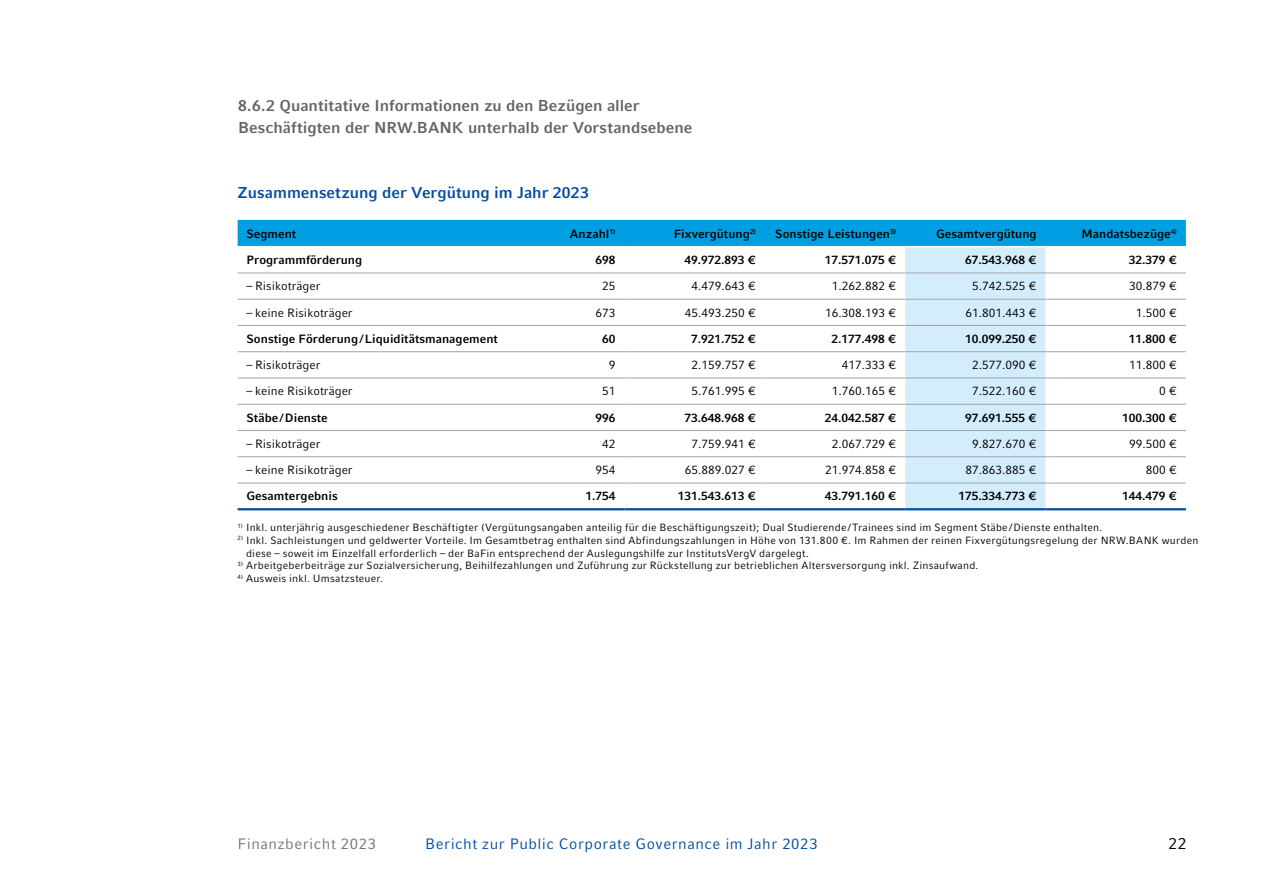
<style>
.page{position:relative;width:1263px;height:893px;background:#fff}
.page>*{position:absolute;margin:0;border:0;box-sizing:border-box;transform-origin:0 0}
.t1{font:700 15.75px/21.8px "Compatil Fact LT Pro";color:#646464}
.t2{font:700 15.75px "Compatil Fact LT Pro";color:#024da1}
.t3{font:15.75px "Compatil Fact LT Pro";color:#000}
.t4{font:15px "Compatil Fact LT Pro";letter-spacing:.035em;color:#024da1}
.t5{font:15px "Compatil Fact LT Pro";letter-spacing:.035em;color:#747474}
.t6{font:700 12px "Compatil Fact LT Pro";color:#000}
.t7{font:12px "Compatil Fact LT Pro";color:#000}
.t8{font:10.5px/12.8px "Compatil Fact LT Pro";letter-spacing:.02em;color:#000}
</style>
<div class="page">
<svg style="left:238px;top:220px;width:948px;height:288px"></svg>
<hr style="left:238px;top:273px;width:276px;height:1px;background:#a4a4a4">
<hr style="left:514px;top:273px;width:111px;height:1px;background:#a4a4a4">
<hr style="left:625px;top:273px;width:140px;height:1px;background:#a4a4a4">
<hr style="left:765px;top:273px;width:140px;height:1px;background:#a4a4a4">
<hr style="left:905px;top:273px;width:140px;height:1px;background:#a4a4a4">
<hr style="left:1045px;top:273px;width:141px;height:1px;background:#a4a4a4">
<hr style="left:238px;top:299px;width:276px;height:1px;background:#a4a4a4">
<hr style="left:514px;top:299px;width:111px;height:1px;background:#a4a4a4">
<hr style="left:625px;top:299px;width:140px;height:1px;background:#a4a4a4">
<hr style="left:765px;top:299px;width:140px;height:1px;background:#a4a4a4">
<hr style="left:905px;top:299px;width:140px;height:1px;background:#a4a4a4">
<hr style="left:1045px;top:299px;width:141px;height:1px;background:#a4a4a4">
<hr style="left:238px;top:325px;width:276px;height:1px;background:#a4a4a4">
<hr style="left:514px;top:325px;width:111px;height:1px;background:#a4a4a4">
<hr style="left:625px;top:325px;width:140px;height:1px;background:#a4a4a4">
<hr style="left:765px;top:325px;width:140px;height:1px;background:#a4a4a4">
<hr style="left:905px;top:325px;width:140px;height:1px;background:#a4a4a4">
<hr style="left:1045px;top:325px;width:141px;height:1px;background:#a4a4a4">
<hr style="left:238px;top:351px;width:276px;height:1px;background:#a4a4a4">
<hr style="left:514px;top:351px;width:111px;height:1px;background:#a4a4a4">
<hr style="left:625px;top:351px;width:140px;height:1px;background:#a4a4a4">
<hr style="left:765px;top:351px;width:140px;height:1px;background:#a4a4a4">
<hr style="left:905px;top:351px;width:140px;height:1px;background:#a4a4a4">
<hr style="left:1045px;top:351px;width:141px;height:1px;background:#a4a4a4">
<hr style="left:238px;top:378px;width:276px;height:1px;background:#a4a4a4">
<hr style="left:514px;top:378px;width:111px;height:1px;background:#a4a4a4">
<hr style="left:625px;top:378px;width:140px;height:1px;background:#a4a4a4">
<hr style="left:765px;top:378px;width:140px;height:1px;background:#a4a4a4">
<hr style="left:905px;top:378px;width:140px;height:1px;background:#a4a4a4">
<hr style="left:1045px;top:378px;width:141px;height:1px;background:#a4a4a4">
<hr style="left:238px;top:404px;width:276px;height:1px;background:#a4a4a4">
<hr style="left:514px;top:404px;width:111px;height:1px;background:#a4a4a4">
<hr style="left:625px;top:404px;width:140px;height:1px;background:#a4a4a4">
<hr style="left:765px;top:404px;width:140px;height:1px;background:#a4a4a4">
<hr style="left:905px;top:404px;width:140px;height:1px;background:#a4a4a4">
<hr style="left:1045px;top:404px;width:141px;height:1px;background:#a4a4a4">
<hr style="left:238px;top:430px;width:276px;height:1px;background:#a4a4a4">
<hr style="left:514px;top:430px;width:111px;height:1px;background:#a4a4a4">
<hr style="left:625px;top:430px;width:140px;height:1px;background:#a4a4a4">
<hr style="left:765px;top:430px;width:140px;height:1px;background:#a4a4a4">
<hr style="left:905px;top:430px;width:140px;height:1px;background:#a4a4a4">
<hr style="left:1045px;top:430px;width:141px;height:1px;background:#a4a4a4">
<hr style="left:238px;top:456px;width:276px;height:1px;background:#a4a4a4">
<hr style="left:514px;top:456px;width:111px;height:1px;background:#a4a4a4">
<hr style="left:625px;top:456px;width:140px;height:1px;background:#a4a4a4">
<hr style="left:765px;top:456px;width:140px;height:1px;background:#a4a4a4">
<hr style="left:905px;top:456px;width:140px;height:1px;background:#a4a4a4">
<hr style="left:1045px;top:456px;width:141px;height:1px;background:#a4a4a4">
<hr style="left:238px;top:246px;width:276px;height:1px;background:#fff">
<hr style="left:514px;top:246px;width:111px;height:1px;background:#fff">
<hr style="left:625px;top:246px;width:140px;height:1px;background:#fff">
<hr style="left:765px;top:246px;width:140px;height:1px;background:#fff">
<hr style="left:905px;top:246px;width:140px;height:1px;background:#fff">
<hr style="left:1045px;top:246px;width:141px;height:1px;background:#fff">
<hr style="left:238px;top:508px;width:276px;height:2px;background:#024da1">
<hr style="left:514px;top:508px;width:111px;height:2px;background:#024da1">
<hr style="left:625px;top:508px;width:140px;height:2px;background:#024da1">
<hr style="left:765px;top:508px;width:140px;height:2px;background:#024da1">
<hr style="left:905px;top:508px;width:140px;height:2px;background:#024da1">
<hr style="left:1045px;top:508px;width:141px;height:2px;background:#024da1">
<hr style="left:238px;top:483px;width:276px;height:1px;background:#a4a4a4">
<hr style="left:514px;top:483px;width:111px;height:1px;background:#a4a4a4">
<hr style="left:625px;top:483px;width:140px;height:1px;background:#a4a4a4">
<hr style="left:765px;top:483px;width:140px;height:1px;background:#a4a4a4">
<hr style="left:905px;top:483px;width:140px;height:1px;background:#a4a4a4">
<hr style="left:1045px;top:483px;width:141px;height:1px;background:#a4a4a4">
<h1 class="t1" style="left:238px;top:95px;width:456px">8.6.2 Quantitative Informationen zu den Bezügen aller<br>Beschäftigten der NRW.BANK unterhalb der Vorstandsebene</h1>
<h1 class="t2" style="left:238px;top:183px;width:353px">Zusammensetzung der Vergütung im Jahr 2023</h1>
<p class="t6" style="left:247px;top:226px;width:51px">Segment</p>
<p class="t6" style="left:570px;top:226px;width:47px">Anzahl<sup>1)</sup></p>
<p class="t6" style="left:674px;top:226px;width:84px">Fixvergütung<sup>2)</sup></p>
<p class="t6" style="left:775px;top:226px;width:123px">Sonstige Leistungen<sup>3)</sup></p>
<p class="t6" style="left:936px;top:226px;width:102px">Gesamtvergütung</p>
<p class="t6" style="left:1081px;top:226px;width:97px">Mandatsbezüge<sup>4)</sup></p>
<p class="t6" style="left:247px;top:253px;width:117px">Programmförderung</p>
<p class="t6" style="left:596px;top:253px;width:22px">698</p>
<p class="t6" style="left:684px;top:253px;width:73px">49.972.893 €</p>
<p class="t6" style="left:825px;top:253px;width:73px">17.571.075 €</p>
<p class="t6" style="left:965px;top:253px;width:73px">67.543.968 €</p>
<p class="t6" style="left:1129px;top:253px;width:50px">32.379 €</p>
<p class="t7" style="left:247px;top:279px;width:75px">– Risikoträger</p>
<p class="t7" style="left:602px;top:279px;width:15px">25</p>
<p class="t7" style="left:691px;top:279px;width:66px">4.479.643 €</p>
<p class="t7" style="left:832px;top:279px;width:66px">1.262.882 €</p>
<p class="t7" style="left:972px;top:279px;width:66px">5.742.525 €</p>
<p class="t7" style="left:1129px;top:279px;width:49px">30.879 €</p>
<p class="t7" style="left:247px;top:305px;width:108px">– keine Risikoträger</p>
<p class="t7" style="left:596px;top:305px;width:22px">673</p>
<p class="t7" style="left:685px;top:305px;width:73px">45.493.250 €</p>
<p class="t7" style="left:825px;top:305px;width:73px">16.308.193 €</p>
<p class="t7" style="left:965px;top:305px;width:73px">61.801.443 €</p>
<p class="t7" style="left:1136px;top:305px;width:43px">1.500 €</p>
<p class="t6" style="left:247px;top:332px;width:253px">Sonstige Förderung/Liquiditätsmanagement</p>
<p class="t6" style="left:602px;top:332px;width:15px">60</p>
<p class="t6" style="left:691px;top:332px;width:66px">7.921.752 €</p>
<p class="t6" style="left:831px;top:332px;width:66px">2.177.498 €</p>
<p class="t6" style="left:965px;top:332px;width:73px">10.099.250 €</p>
<p class="t6" style="left:1129px;top:332px;width:50px">11.800 €</p>
<p class="t7" style="left:247px;top:358px;width:75px">– Risikoträger</p>
<p class="t7" style="left:609px;top:358px;width:8px">9</p>
<p class="t7" style="left:691px;top:358px;width:66px">2.159.757 €</p>
<p class="t7" style="left:842px;top:358px;width:56px">417.333 €</p>
<p class="t7" style="left:972px;top:358px;width:66px">2.577.090 €</p>
<p class="t7" style="left:1129px;top:358px;width:49px">11.800 €</p>
<p class="t7" style="left:247px;top:384px;width:108px">– keine Risikoträger</p>
<p class="t7" style="left:602px;top:384px;width:15px">51</p>
<p class="t7" style="left:691px;top:384px;width:66px">5.761.995 €</p>
<p class="t7" style="left:832px;top:384px;width:66px">1.760.165 €</p>
<p class="t7" style="left:972px;top:384px;width:66px">7.522.160 €</p>
<p class="t7" style="left:1159px;top:384px;width:19px">0 €</p>
<p class="t6" style="left:247px;top:410px;width:83px">Stäbe/Dienste</p>
<p class="t6" style="left:596px;top:410px;width:22px">996</p>
<p class="t6" style="left:684px;top:410px;width:73px">73.648.968 €</p>
<p class="t6" style="left:825px;top:410px;width:73px">24.042.587 €</p>
<p class="t6" style="left:965px;top:410px;width:73px">97.691.555 €</p>
<p class="t6" style="left:1122px;top:410px;width:56px">100.300 €</p>
<p class="t7" style="left:247px;top:437px;width:75px">– Risikoträger</p>
<p class="t7" style="left:602px;top:437px;width:15px">42</p>
<p class="t7" style="left:691px;top:437px;width:66px">7.759.941 €</p>
<p class="t7" style="left:832px;top:437px;width:66px">2.067.729 €</p>
<p class="t7" style="left:972px;top:437px;width:66px">9.827.670 €</p>
<p class="t7" style="left:1129px;top:437px;width:49px">99.500 €</p>
<p class="t7" style="left:247px;top:463px;width:108px">– keine Risikoträger</p>
<p class="t7" style="left:596px;top:463px;width:22px">954</p>
<p class="t7" style="left:685px;top:463px;width:73px">65.889.027 €</p>
<p class="t7" style="left:825px;top:463px;width:73px">21.974.858 €</p>
<p class="t7" style="left:965px;top:463px;width:73px">87.863.885 €</p>
<p class="t7" style="left:1146px;top:463px;width:33px">800 €</p>
<p class="t6" style="left:247px;top:489px;width:93px">Gesamtergebnis</p>
<p class="t6" style="left:586px;top:489px;width:32px">1.754</p>
<p class="t6" style="left:678px;top:489px;width:80px">131.543.613 €</p>
<p class="t6" style="left:825px;top:489px;width:73px">43.791.160 €</p>
<p class="t6" style="left:958px;top:489px;width:80px">175.334.773 €</p>
<p class="t6" style="left:1122px;top:489px;width:56px">144.479 €</p>
<p class="t8" style="left:238px;top:521px;width:866px"><sup>1)</sup> Inkl. unterjährig ausgeschiedener Beschäftigter (Vergütungsangaben anteilig für die Beschäftigungszeit); Dual Studierende/Trainees sind im Segment Stäbe/Dienste enthalten.</p>
<p class="t8" style="left:246px;top:534px;width:954px;text-indent:-9px"><sup>2)</sup> Inkl. Sachleistungen und geldwerter Vorteile. Im Gesamtbetrag enthalten sind Abfindungszahlungen in Höhe von 131.800 €. Im Rahmen der reinen Fixvergütungsregelung der NRW.BANK wurden diese – soweit im Einzelfall erforderlich – der BaFin entsprechend der Auslegungshilfe zur InstitutsVergV dargelegt.</p>
<p class="t8" style="left:238px;top:559px;width:742px"><sup>3)</sup> Arbeitgeberbeiträge zur Sozialversicherung, Beihilfezahlungen und Zuführung zur Rückstellung zur betrieblichen Altersversorgung inkl. Zinsaufwand.</p>
<p class="t8" style="left:238px;top:572px;width:147px"><sup>4)</sup> Ausweis inkl. Umsatzsteuer.</p>
<h2 class="t5" style="left:238px;top:835px;width:140px">Finanzbericht 2023</h2>
<h2 class="t4" style="left:425px;top:835px;width:394px">Bericht zur Public Corporate Governance im Jahr 2023</h2>
<h1 class="t3" style="left:1169px;top:834px;width:19px">22</h1>
</div>
